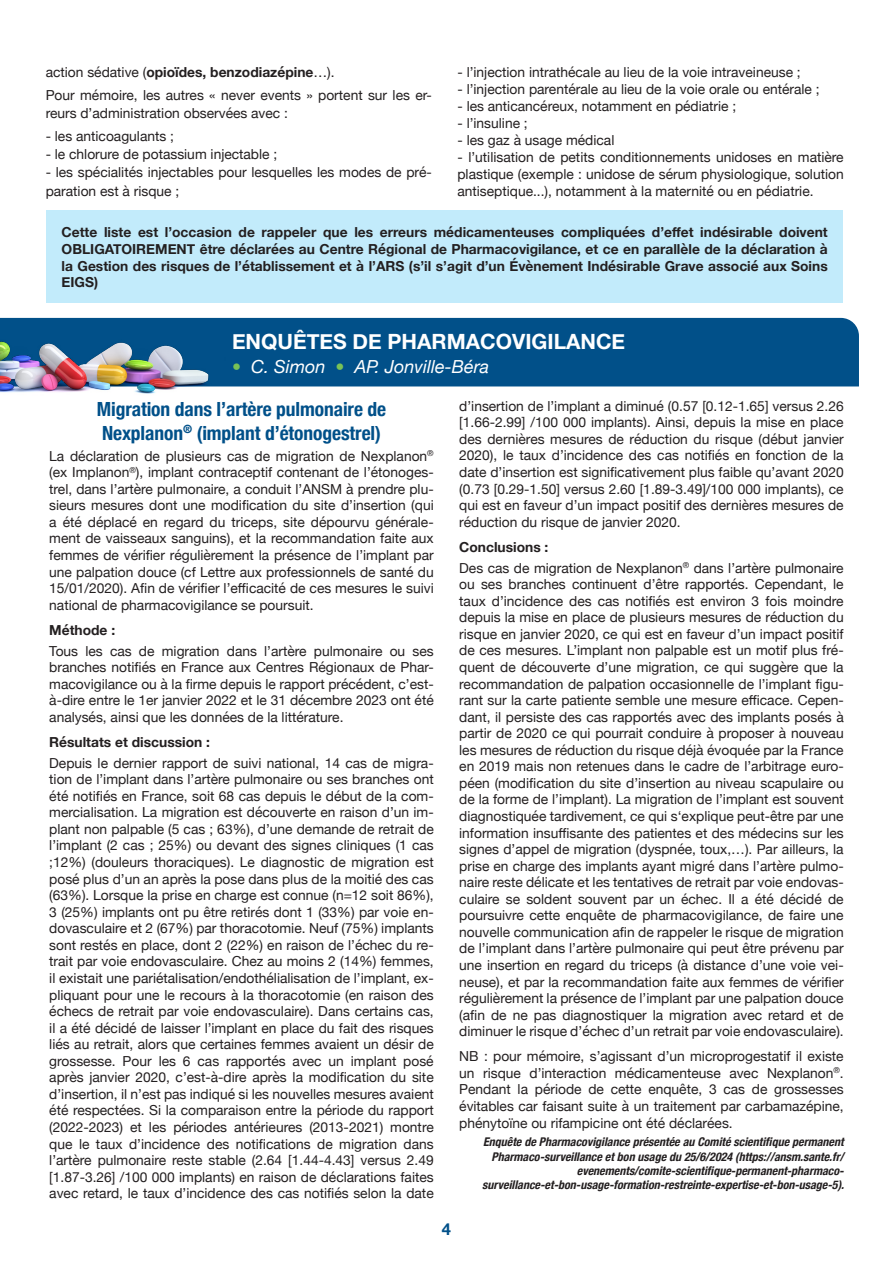
<style>
.page{position:relative;width:893px;height:1263px;background:#fff}
.page>*{position:absolute;margin:0;border:0;box-sizing:border-box;transform-origin:0 0}
.t1{font:700 21px "Helvetica Neue";color:#fff}
.t2{font:700 condensed 19.5px/23.4px "Helvetica Neue";letter-spacing:-.005em;color:#015089}
.t3{font:italic 18px "Helvetica Neue";color:#fff}
.t4{font:700 16.5px "Helvetica Neue";color:#015089}
.t5{font:13.8px/16.5px "Helvetica Neue";color:#231f20;text-align:justify}
.t6{font:700 13.8px/16.5px "Helvetica Neue";color:#231f20;text-align:justify}
.t7{font:italic 700 condensed 12px/14.4px "Helvetica Neue";color:#231f20;text-align:right}
.s1{font-weight:400}
.s2{color:#79c256}
</style>
<div class="page">
<div style="left:46px;top:210px;width:797px;height:93px;background:#c2ebfb"></div>
<div style="left:225px;top:318px;width:634px;height:68px;background:#015089"></div>
<img style="left:0;top:317px;width:225px;height:77px">
<p class="t5" style="left:457px;top:65px;width:345px">- l’injection intrathécale au lieu de la voie intraveineuse ;</p>
<p class="t5" style="left:457px;top:82px;width:364px">- l’injection parentérale au lieu de la voie orale ou entérale ;</p>
<p class="t5" style="left:457px;top:99px;width:280px">- les anticancéreux, notamment en pédiatrie ;</p>
<p class="t5" style="left:457px;top:116px;width:72px">- l’insuline ;</p>
<p class="t5" style="left:457px;top:132px;width:158px">- les gaz à usage médical</p>
<p class="t5" style="left:457px;top:149px;width:388px;line-height:17px">- l’utilisation de petits conditionnements unidoses en matière plastique (exemple : unidose de sérum physiologique, solution antiseptique...), notamment à la maternité ou en pédiatrie.</p>
<p class="t6" style="left:62px;top:225px;width:768px">Cette liste est l’occasion de rappeler que les erreurs médicamenteuses compliquées d’effet indésirable doivent OBLIGATOIREMENT être déclarées au Centre Régional de Pharmacovigilance, et ce en parallèle de la déclaration à la Gestion des risques de l’établissement et à l’ARS (s’il s’agit d’un Évènement Indésirable Grave associé aux Soins EIGS)</p>
<p class="t6" style="left:46px;top:65px;width:290px"><span class="s1">action sédative (</span>opioïdes, benzodiazépine<span class="s1">…).</span></p>
<p class="t5" style="left:46px;top:87px;width:388px;line-height:18.3px">Pour mémoire, les autres « never events » portent sur les er&shy;reurs d’administration observées avec :</p>
<p class="t5" style="left:46px;top:128px;width:130px">- les anticoagulants ;</p>
<p class="t5" style="left:46px;top:147px;width:233px">- le chlorure de potassium injectable ;</p>
<p class="t5" style="left:46px;top:164px;width:388px;line-height:18.3px">- les spécialités injectables pour lesquelles les modes de pré&shy;paration est à risque ;</p>
<p class="t1" style="left:232px;top:325px;width:395px">ENQUÊTES DE PHARMACOVIGILANCE</p>
<p class="t3" style="left:232px;top:353px;width:259px"><span class="s2">•</span> C. Simon <span class="s2">•</span> AP. Jonville-Béra</p>
<p class="t2" style="left:97px;top:396px;width:291px">Migration dans l’artère pulmonaire de<br>Nexplanon<sup>®</sup> (implant d’étonogestrel)</p>
<p class="t5" style="left:49px;top:448px;width:386px">La déclaration de plusieurs cas de migration de Nexplanon<sup>® </sup>(ex Implanon<sup>®</sup>), implant contraceptif contenant de l’étonoges&shy;trel, dans l’artère pulmonaire, a conduit l’ANSM à prendre plu&shy;sieurs mesures dont une modification du site d’insertion (qui a été déplacé en regard du triceps, site dépourvu générale&shy;ment de vaisseaux sanguins), et la recommandation faite aux femmes de vérifier régulièrement la présence de l’implant par une palpation douce (cf Lettre aux professionnels de santé du 15/01/2020). Afin de vérifier l’efficacité de ces mesures le suivi national de pharmacovigilance se poursuit.</p>
<p class="t6" style="left:49px;top:622px;width:67px">Méthode :</p>
<p class="t5" style="left:49px;top:643px;width:386px">Tous les cas de migration dans l’artère pulmonaire ou ses branches notifiés en France aux Centres Régionaux de Phar&shy;macovigilance ou à la firme depuis le rapport précédent, c’est&shy;à-dire entre le 1er janvier 2022 et le 31 décembre 2023 ont été analysés, ainsi que les données de la littérature.</p>
<p class="t6" style="left:49px;top:734px;width:162px">Résultats et discussion :</p>
<p class="t5" style="left:49px;top:755px;width:386px">Depuis le dernier rapport de suivi national, 14 cas de migra&shy;tion de l’implant dans l’artère pulmonaire ou ses branches ont été notifiés en France, soit 68 cas depuis le début de la com&shy;mercialisation. La migration est découverte en raison d’un im&shy;plant non palpable (5 cas ; 63%), d’une demande de retrait de l’implant (2 cas ; 25%) ou devant des signes cliniques (1 cas ;12%) (douleurs thoraciques). Le diagnostic de migration est posé plus d’un an après la pose dans plus de la moitié des cas (63%). Lorsque la prise en charge est connue (n=12 soit 86%), 3 (25%) implants ont pu être retirés dont 1 (33%) par voie en&shy;dovasculaire et 2 (67%) par thoracotomie. Neuf (75%) implants sont restés en place, dont 2 (22%) en raison de l’échec du re&shy;trait par voie endovasculaire. Chez au moins 2 (14%) femmes, il existait une pariétalisation/endothélialisation de l’implant, ex&shy;pliquant pour une le recours à la thoracotomie (en raison des échecs de retrait par voie endovasculaire). Dans certains cas, il a été décidé de laisser l’implant en place du fait des risques liés au retrait, alors que certaines femmes avaient un désir de grossesse. Pour les 6 cas rapportés avec un implant posé après janvier 2020, c’est-à-dire après la modification du site d’insertion, il n’est pas indiqué si les nouvelles mesures avaient été respectées. Si la comparaison entre la période du rapport (2022-2023) et les périodes antérieures (2013-2021) montre que le taux d’incidence des notifications de migration dans l’artère pulmonaire reste stable (2.64 [1.44-4.43] versus 2.49 [1.87-3.26] /100 000 implants) en raison de déclarations faites avec retard, le taux d’incidence des cas notifiés selon la date</p>
<p class="t5" style="left:459px;top:398px;width:386px">d’insertion de l’implant a diminué (0.57 [0.12-1.65] versus 2.26 [1.66-2.99] /100 000 implants). Ainsi, depuis la mise en place des dernières mesures de réduction du risque (début janvier 2020), le taux d’incidence des cas notifiés en fonction de la date d’insertion est significativement plus faible qu’avant 2020 (0.73 [0.29-1.50] versus 2.60 [1.89-3.49]/100 000 implants), ce qui est en faveur d’un impact positif des dernières mesures de réduction du risque de janvier 2020.</p>
<p class="t6" style="left:459px;top:539px;width:91px">Conclusions :</p>
<p class="t5" style="left:459px;top:560px;width:386px">Des cas de migration de Nexplanon<sup>®</sup> dans l’artère pulmonaire ou ses branches continuent d’être rapportés. Cependant, le taux d’incidence des cas notifiés est environ 3 fois moindre depuis la mise en place de plusieurs mesures de réduction du risque en janvier 2020, ce qui est en faveur d’un impact positif de ces mesures. L’implant non palpable est un motif plus fré&shy;quent de découverte d’une migration, ce qui suggère que la recommandation de palpation occasionnelle de l’implant figu&shy;rant sur la carte patiente semble une mesure efficace. Cepen&shy;dant, il persiste des cas rapportés avec des implants posés à partir de 2020 ce qui pourrait conduire à proposer à nouveau les mesures de réduction du risque déjà évoquée par la France en 2019 mais non retenues dans le cadre de l’arbitrage euro&shy;péen (modification du site d’insertion au niveau scapulaire ou de la forme de l’implant). La migration de l’implant est souvent diagnostiquée tardivement, ce qui s‘explique peut-être par une information insuffisante des patientes et des médecins sur les signes d’appel de migration (dyspnée, toux,…). Par ailleurs, la prise en charge des implants ayant migré dans l’artère pulmo&shy;naire reste délicate et les tentatives de retrait par voie endovas&shy;culaire se soldent souvent par un échec. Il a été décidé de poursuivre cette enquête de pharmacovigilance, de faire une nouvelle communication afin de rappeler le risque de migration de l’implant dans l’artère pulmonaire qui peut être prévenu par une insertion en regard du triceps (à distance d’une voie vei&shy;neuse), et par la recommandation faite aux femmes de vérifier régulièrement la présence de l’implant par une palpation douce (afin de ne pas diagnostiquer la migration avec retard et de diminuer le risque d’échec d’un retrait par voie endovasculaire).</p>
<p class="t5" style="left:459px;top:1049px;width:386px">NB : pour mémoire, s’agissant d’un microprogestatif il existe un risque d’interaction médicamenteuse avec Nexplanon<sup>®</sup>.<br>Pendant la période de cette enquête, 3 cas de grossesses évitables car faisant suite à un traitement par carbamazépine, phénytoïne ou rifampicine ont été déclarées.</p>
<p class="t7" style="left:482px;top:1134px;width:367px">EnquêtedePharmacovigilanceprésentéeauComitéscientifiquepermanent Pharmaco-surveillanceetbonusagedu25/6/2024(https://ansm.sante.fr/ evenements/comite-scientifique-permanent-pharmaco&shy;surveillance-et-bon-usage-formation-restreinte-expertise-et-bon-usage-5).</p>
<p class="t4" style="left:442px;top:1216px;width:11px">4</p>
</div>
